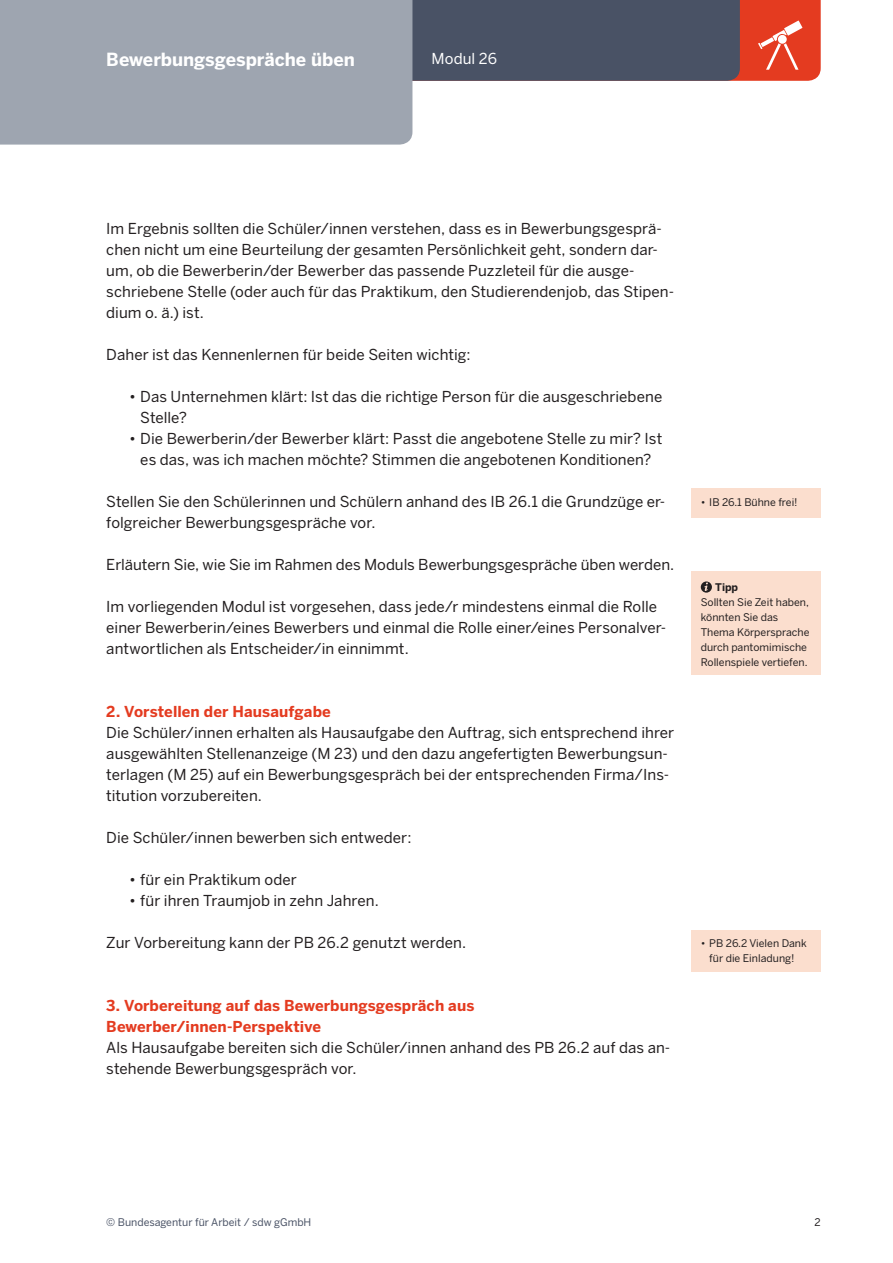
<style>
.page{position:relative;width:893px;height:1263px;background:#fff}
.page>*{position:absolute;margin:0;border:0;box-sizing:border-box;transform-origin:0 0}
.t1{font:700 18px "Benton Sans";color:#fff}
.t2{font:15px/21px "Benton Sans";letter-spacing:.005em;color:#231f20}
.t3{font:700 15px/21px "Benton Sans";letter-spacing:.005em;color:#e43b20}
.t4{font:15px "Benton Sans";letter-spacing:.005em;color:#fff}
.t5{font:10.5px/15px "Benton Sans";color:#231f20}
.t6{font:10.5px "Benton Sans";color:#495265}
.t7{font:700 10.5px "Benton Sans";color:#231f20}
</style>
<div class="page">
<div style="left:740px;top:0;width:81px;height:81px;background:#e43b20"></div>
<div style="left:412px;top:0;width:328px;height:81px;background:#495265"></div>
<div style="left:0;top:0;width:412px;height:145px;background:#9ea5b0"></div>
<svg style="left:758px;top:21px;width:44px;height:49px"></svg>
<div style="left:691px;top:572px;width:130px;height:103px;background:#fbdece"></div>
<svg style="left:701px;top:581px;width:11px;height:12px"></svg>
<svg style="left:704px;top:582px;width:4px;height:9px"></svg>
<div style="left:691px;top:488px;width:130px;height:30px;background:#fbdece"></div>
<div style="left:691px;top:929px;width:130px;height:42px;background:#fbdece"></div>
<p class="t1" style="left:106px;top:49px;width:250px">Bewerbungsgespräche üben</p>
<p class="t4" style="left:432px;top:50px;width:67px">Modul 26</p>
<p class="t2" style="left:106px;top:218px;width:569px">Im Ergebnis sollten die Schüler/innen verstehen, dass es in Bewerbungsgesprä&shy;chen nicht um eine Beurteilung der gesamten Persönlichkeit geht, sondern dar&shy;um, ob die Bewerberin/der Bewerber das passende Puzzleteil für die ausge&shy;schriebene Stelle (oder auch für das Praktikum, den Studierendenjob, das Stipen&shy;dium o. ä.) ist.</p>
<p class="t2" style="left:106px;top:344px;width:366px">Daher ist das Kennenlernen für beide Seiten wichtig:</p>
<p class="t2" style="left:140px;top:386px;width:523px;text-indent:-11px">• Das Unternehmen klärt: Ist das die richtige Person für die ausgeschriebene<br>Stelle?</p>
<p class="t2" style="left:129px;top:428px;width:535px;text-align:center">• Die Bewerberin/der Bewerber klärt: Passt die angebotene Stelle zu mir? Ist es das, was ich machen möchte? Stimmen die angebotenen Konditionen?</p>
<p class="t2" style="left:106px;top:491px;width:560px">Stellen Sie den Schülerinnen und Schülern anhand des IB 26.1 die Grundzüge er&shy;folgreicher Bewerbungsgespräche vor.</p>
<p class="t2" style="left:106px;top:554px;width:569px">Erläutern Sie, wie Sie im Rahmen des Moduls Bewerbungsgespräche üben werden.</p>
<p class="t2" style="left:106px;top:596px;width:561px">Im vorliegenden Modul ist vorgesehen, dass jede/r mindestens einmal die Rolle einer Bewerberin/eines Bewerbers und einmal die Rolle einer/eines Personalver&shy;antwortlichen als Entscheider/in einnimmt.</p>
<p class="t3" style="left:106px;top:701px;width:226px">2. Vorstellen der Hausaufgabe</p>
<p class="t2" style="left:106px;top:722px;width:569px">Die Schüler/innen erhalten als Hausaufgabe den Auftrag, sich entsprechend ihrer ausgewählten Stellenanzeige (M 23) und den dazu angefertigten Bewerbungsun&shy;terlagen (M 25) auf ein Bewerbungsgespräch bei der entsprechenden Firma/Ins&shy;titution vorzubereiten.</p>
<p class="t2" style="left:106px;top:827px;width:307px">Die Schüler/innen bewerben sich entweder:</p>
<p class="t2" style="left:129px;top:869px;width:169px">• für ein Praktikum oder</p>
<p class="t2" style="left:129px;top:890px;width:251px">• für ihren Traumjob in zehn Jahren.</p>
<p class="t2" style="left:106px;top:932px;width:361px">Zur Vorbereitung kann der PB 26.2 genutzt werden.</p>
<p class="t3" style="left:106px;top:995px;width:370px">3. Vorbereitung auf das Bewerbungsgespräch aus<br>Bewerber/innen-Perspektive</p>
<p class="t2" style="left:106px;top:1037px;width:565px">Als Hausaufgabe bereiten sich die Schüler/innen anhand des PB 26.2 auf das an&shy;stehende Bewerbungsgespräch vor.</p>
<p class="t5" style="left:701px;top:494px;width:98px">• IB 26.1 Bühne frei!</p>
<p class="t7" style="left:715px;top:580px;width:24px">Tipp</p>
<p class="t5" style="left:701px;top:594px;width:110px">Sollten Sie Zeit haben, könnten Sie das<br>Thema Körpersprache durch pantomimische<br>Rollenspiele vertiefen.</p>
<p class="t5" style="left:701px;top:936px;width:107px;text-align:center">• PB 26.2 Vielen Dank für die Einladung!</p>
<p class="t6" style="left:106px;top:1216px;width:207px">© Bundesagentur für Arbeit / sdw gGmbH</p>
<p class="t5" style="left:814px;top:1215px;width:8px">2</p>
</div>
